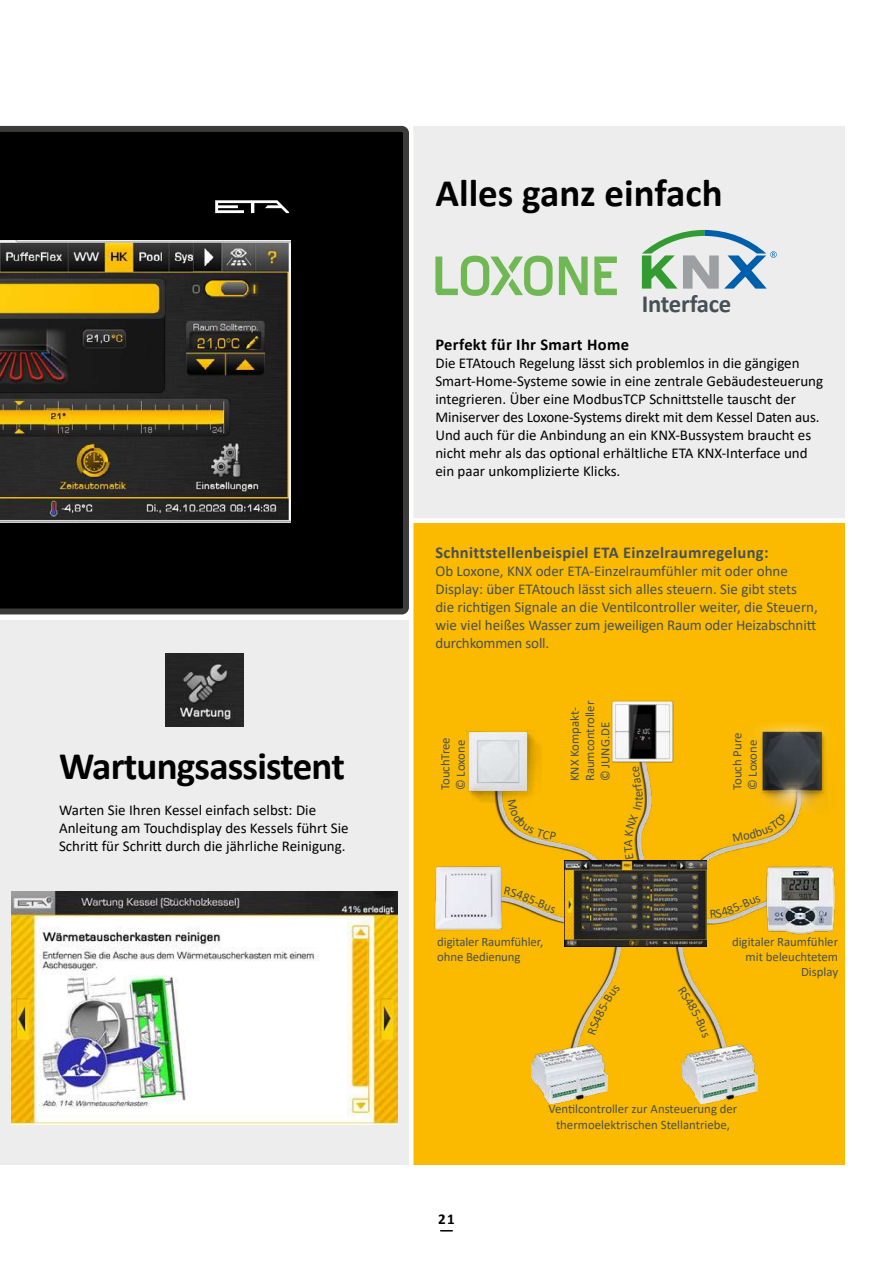
<style>
.page{position:relative;width:893px;height:1263px;background:#fff}
.page>*{position:absolute;margin:0;border:0;box-sizing:border-box;transform-origin:0 0}
.t1{font:700 39px "Calibri";letter-spacing:-.02em;color:#000}
.t2{font:700 39px "Calibri";color:#000}
.t3{font:700 24.75px "Calibri";letter-spacing:-.01em;color:#465055}
.t4{font:700 16.5px "Calibri";letter-spacing:.02em;color:#465055}
.t5{font:700 16.5px "Calibri";letter-spacing:.02em;color:#000}
.t6{font:15px/18px "Calibri";color:#000}
.t7{font:15px/18px "Calibri";color:#465055}
.t8{font:700 15px "Calibri";color:#000}
.t9{font:12.75px/15.3px "Calibri";color:#465055}
</style>
<div class="page">
<div style="left:0;top:620px;width:409px;height:545px;background:#ededed"></div>
<div style="left:413px;top:523px;width:432px;height:642px;background:#fbba00"></div>
<div style="left:413px;top:126px;width:432px;height:397px;background:#ededed"></div>
<img style="left:11px;top:891px;width:386px;height:233px">
<img style="left:165px;top:654px;width:78px;height:73px">
<div style="left:413px;top:518px;width:432px;height:5px;background:#fff"></div>
<div style="left:0;top:126px;width:409px;height:488px;background:#000"></div>
<svg style="left:215px;top:200px;width:74px;height:13px"></svg>
<img style="left:489px;top:739px;width:316px;height:353px">
<img style="left:564px;top:860px;width:142px;height:87px">
<img style="left:612px;top:701px;width:61px;height:62px">
<img style="left:748px;top:723px;width:80px;height:89px">
<img style="left:467px;top:729px;width:74px;height:73px">
<img style="left:434px;top:863px;width:69px;height:67px">
<img style="left:763px;top:863px;width:72px;height:71px">
<img style="left:532px;top:1045px;width:75px;height:58px">
<img style="left:682px;top:1045px;width:76px;height:58px">
<svg style="left:435px;top:256px;width:182px;height:40px"></svg>
<svg style="left:642px;top:230px;width:135px;height:59px"></svg>
<img style="left:0;top:241px;width:291px;height:282px">
<svg style="left:508px;top:799px;width:48px;height:42px"></svg>
<svg style="left:504px;top:887px;width:52px;height:26px"></svg>
<svg style="left:624px;top:766px;width:19px;height:93px"></svg>
<svg style="left:733px;top:813px;width:55px;height:29px"></svg>
<svg style="left:710px;top:895px;width:51px;height:23px"></svg>
<svg style="left:678px;top:987px;width:31px;height:51px"></svg>
<svg style="left:588px;top:984px;width:32px;height:51px"></svg>
<h1 class="t1" style="left:59px;top:739px;width:287px">Wartungsassistent</h1>
<p class="t6" style="left:59px;top:801px;width:291px">Warten Sie Ihren Kessel einfach selbst: Die<br>Anleitung am Touchdisplay des Kessels führt Sie<br>Schritt für Schritt durch die jährliche Reinigung.</p>
<h1 class="t2" style="left:435px;top:165px;width:289px">Alles ganz einfach</h1>
<h2 class="t3" style="left:642px;top:287px;width:91px">Interface</h2>
<p class="t5" style="left:435px;top:333px;width:195px">Perfekt für Ihr Smart Home</p>
<p class="t6" style="left:435px;top:354px;width:389px">Die ETAtouch Regelung lässt sich problemlos in die gängigen Smart-Home-Systeme sowie in eine zentrale Gebäudesteuerung integrieren. Über eine ModbusTCP Schnittstelle tauscht der Miniserver des Loxone-Systems direkt mit dem Kessel Daten aus.<br>Und auch für die Anbindung an ein KNX-Bussystem braucht es nicht mehr als das optional erhältliche ETA KNX-Interface und ein paar unkomplizierte Klicks.</p>
<p class="t4" style="left:435px;top:540px;width:335px">Schnittstellenbeispiel ETA Einzelraumregelung:</p>
<p class="t7" style="left:435px;top:561px;width:384px">Ob Loxone, KNX oder ETA-Einzelraumfühler mit oder ohne Display: über ETAtouch lässt sich alles steuern. Sie gibt stets die richtigen Signale an die Ventilcontroller weiter, die Steuern, wie viel heißes Wasser zum jeweiligen Raum oder Heizabschnitt durchkommen soll.</p>
<p class="t9" style="left:567px;top:781px;width:82px;rotate:-90deg">KNX Kompakt-<br>Raumcontroller © JUNG.DE</p>
<p class="t9" style="left:437px;top:790px;width:55px;rotate:-90deg">TouchTree © Loxone</p>
<p class="t9" style="left:729px;top:790px;width:59px;rotate:-90deg">Touch Pure © Loxone</p>
<p class="t9" style="left:437px;top:933px;width:107px">digitaler Raumfühler, ohne Bedienung</p>
<p class="t9" style="left:732px;top:933px;width:108px;text-align:right">digitaler Raumfühler mit beleuchtetem<br>Display</p>
<p class="t8" style="left:438px;top:1208px;width:18px">21</p>
<p class="t9" style="left:549px;top:1101px;width:190px;text-align:center">Ventilcontroller zur Ansteuerung der thermoelektrischen Stellantriebe,</p>
</div>
